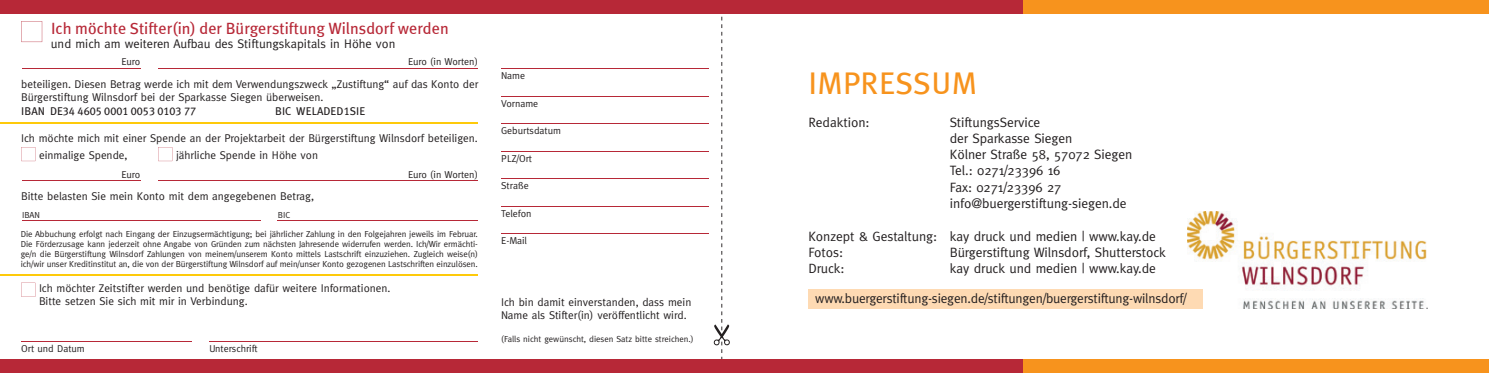
<style>
.page{position:relative;width:1489px;height:373px;background:#fff}
.page>*{position:absolute;margin:0;border:0;box-sizing:border-box;transform-origin:0 0}
.t1{font:31.25px "Meta Plus";letter-spacing:.01em;color:#f7931d}
.t2{font:16.25px "Meta Plus";color:#b72837}
.t3{font:13.5px/16.2px "Meta";letter-spacing:-.005em;color:#231f20}
.t4{font:12.5px "Meta";color:#231f20}
.t5{font:11.25px/13.5px "Meta";color:#231f20}
.t6{font:11.25px "Meta Plus Book Caps";color:#231f20}
.t7{font:10px "Meta";color:#231f20}
.t8{font:8.75px/10px "Meta";letter-spacing:-.01em;color:#231f20;text-align:justify}
</style>
<div class="page">
<hr style="left:22px;top:68px;width:118px;height:1px;background:#b72837">
<hr style="left:0;top:122px;width:478px;height:2px;background:#feca0a">
<img style="left:0;top:275px;width:478px;height:1px">
<hr style="left:0;top:273px;width:478px;height:2px;background:#feca0a">
<hr style="left:22px;top:180px;width:118px;height:1px;background:#b72837">
<img style="left:158px;top:68px;width:320px;height:1px">
<hr style="left:158px;top:69px;width:320px;height:1px;background:#b72837">
<hr style="left:158px;top:180px;width:320px;height:1px;background:#b72837">
<hr style="left:22px;top:220px;width:238px;height:1px;background:#b72837">
<hr style="left:278px;top:220px;width:200px;height:1px;background:#b72837">
<hr style="left:21px;top:340px;width:171px;height:1px;background:#b72837">
<hr style="left:209px;top:340px;width:269px;height:1px;background:#b72837">
<hr style="left:501px;top:68px;width:208px;height:1px;background:#b72837">
<hr style="left:501px;top:96px;width:208px;height:1px;background:#b72837">
<hr style="left:501px;top:123px;width:208px;height:1px;background:#b72837">
<hr style="left:501px;top:151px;width:208px;height:1px;background:#b72837">
<hr style="left:501px;top:178px;width:208px;height:1px;background:#b72837">
<img style="left:501px;top:206px;width:208px;height:1px">
<hr style="left:501px;top:205px;width:208px;height:1px;background:#b72837">
<hr style="left:501px;top:233px;width:208px;height:1px;background:#b72837">
<svg style="left:21px;top:21px;width:21px;height:21px"></svg>
<svg style="left:21px;top:147px;width:14px;height:14px"></svg>
<svg style="left:21px;top:282px;width:14px;height:14px"></svg>
<svg style="left:158px;top:147px;width:14px;height:14px"></svg>
<div style="left:1022px;top:359px;width:466px;height:13px;background:#f7931d"></div>
<div style="left:0;top:359px;width:1022px;height:13px;background:#b72837"></div>
<div style="left:1022px;top:0;width:466px;height:13px;background:#f7931d"></div>
<div style="left:0;top:0;width:1022px;height:13px;background:#b72837"></div>
<svg style="left:713px;top:13px;width:17px;height:346px"></svg>
<img style="left:1187px;top:211px;width:239px;height:97px">
<div style="left:808px;top:289px;width:394px;height:19px;background:#fedab3"></div>
<h2 class="t2" style="left:51px;top:19px;width:399px">Ich möchte Stifter(in) der Bürgerstiftung Wilnsdorf werden</h2>
<h3 class="t4" style="left:51px;top:36px;width:346px">und mich am weiteren Aufbau des Stiftungskapitals in Höhe von</h3>
<p class="t7" style="left:121px;top:55px;width:20px">Euro</p>
<p class="t7" style="left:408px;top:55px;width:71px">Euro (in Worten)</p>
<p class="t5" style="left:21px;top:77px;width:458px">beteiligen. Diesen Betrag werde ich mit dem Verwendungszweck „Zustiftung“ auf das Konto der<br>Bürgerstiftung Wilnsdorf bei der Sparkasse Siegen überweisen.</p>
<p class="t6" style="left:21px;top:104px;width:176px">IBAN DE34 4605 0001 0053 0103 77</p>
<p class="t6" style="left:275px;top:104px;width:92px">BIC WELADED1SIE</p>
<p class="t5" style="left:21px;top:131px;width:458px">Ich möchte mich mit einer Spende an der Projektarbeit der Bürgerstiftung Wilnsdorf beteiligen.</p>
<p class="t5" style="left:39px;top:148px;width:90px">einmalige Spende,</p>
<p class="t7" style="left:121px;top:168px;width:20px">Euro</p>
<p class="t5" style="left:176px;top:148px;width:144px">jährliche Spende in Höhe von</p>
<p class="t7" style="left:408px;top:168px;width:71px">Euro (in Worten)</p>
<p class="t5" style="left:21px;top:189px;width:294px">Bitte belasten Sie mein Konto mit dem angegebenen Betrag,</p>
<p class="t8" style="left:21px;top:228px;width:458px">Die Abbuchung erfolgt nach Eingang der Einzugsermächtigung; bei jährlicher Zahlung in den Folgejahren jeweils im Februar.<br>Die Förderzusage kann jederzeit ohne Angabe von Gründen zum nächsten Jahresende widerrufen werden. Ich/Wir ermächti&shy;ge/n die Bürgerstiftung Wilnsdorf Zahlungen von meinem/unserem Konto mittels Lastschrift einzuziehen. Zugleich weise(n) ich/wir unser Kreditinstitut an, die von der Bürgerstiftung Wilnsdorf auf mein/unser Konto gezogenen Lastschriften einzulösen.</p>
<p class="t8" style="left:22px;top:210px;width:19px">IBAN</p>
<p class="t8" style="left:278px;top:210px;width:14px">BIC</p>
<p class="t5" style="left:39px;top:280px;width:353px">Ich möchter Zeitstifter werden und benötige dafür weitere Informationen.<br>Bitte setzen Sie sich mit mir in Verbindung.</p>
<p class="t7" style="left:21px;top:342px;width:65px">Ort und Datum</p>
<p class="t7" style="left:209px;top:341px;width:50px">Unterschrift</p>
<p class="t7" style="left:501px;top:70px;width:25px">Name</p>
<p class="t7" style="left:501px;top:97px;width:38px">Vorname</p>
<p class="t7" style="left:501px;top:125px;width:61px">Geburtsdatum</p>
<p class="t7" style="left:501px;top:152px;width:32px">PLZ/Ort</p>
<p class="t7" style="left:501px;top:180px;width:29px">Straße</p>
<p class="t7" style="left:501px;top:207px;width:32px">Telefon</p>
<p class="t7" style="left:501px;top:235px;width:27px">E-Mail</p>
<p class="t5" style="left:501px;top:294px;width:191px">Ich bin damit einverstanden, dass mein<br>Name als Stifter(in) veröffentlicht wird.</p>
<p class="t8" style="left:501px;top:333px;width:194px">(Falls nicht gewünscht, diesen Satz bitte streichen.)</p>
<h1 class="t1" style="left:808px;top:65px;width:170px">IMPRESSUM</h1>
<h3 class="t3" style="left:808px;top:113px;width:63px">Redaktion:</h3>
<h3 class="t3" style="left:949px;top:113px;width:184px">StiftungsService<br>der Sparkasse Siegen<br>Kölner Straße 58, 57072 Siegen<br>Tel.: 0271/23396 16<br>Fax: 0271/23396 27 info@buergerstiftung-siegen.de</h3>
<h3 class="t3" style="left:808px;top:227px;width:349px">Konzept &amp; Gestaltung: kay druck und medien | www.kay.de<br>Fotos:</h3>
<h3 class="t3" style="left:949px;top:243px;width:218px">Bürgerstiftung Wilnsdorf, Shutterstock</h3>
<h3 class="t3" style="left:808px;top:260px;width:38px">Druck:</h3>
<h3 class="t3" style="left:949px;top:260px;width:207px">kay druck und medien | www.kay.de</h3>
<h3 class="t3" style="left:815px;top:289px;width:373px">www.buergerstiftung-siegen.de/stiftungen/buergerstiftung-wilnsdorf/</h3>
</div>
